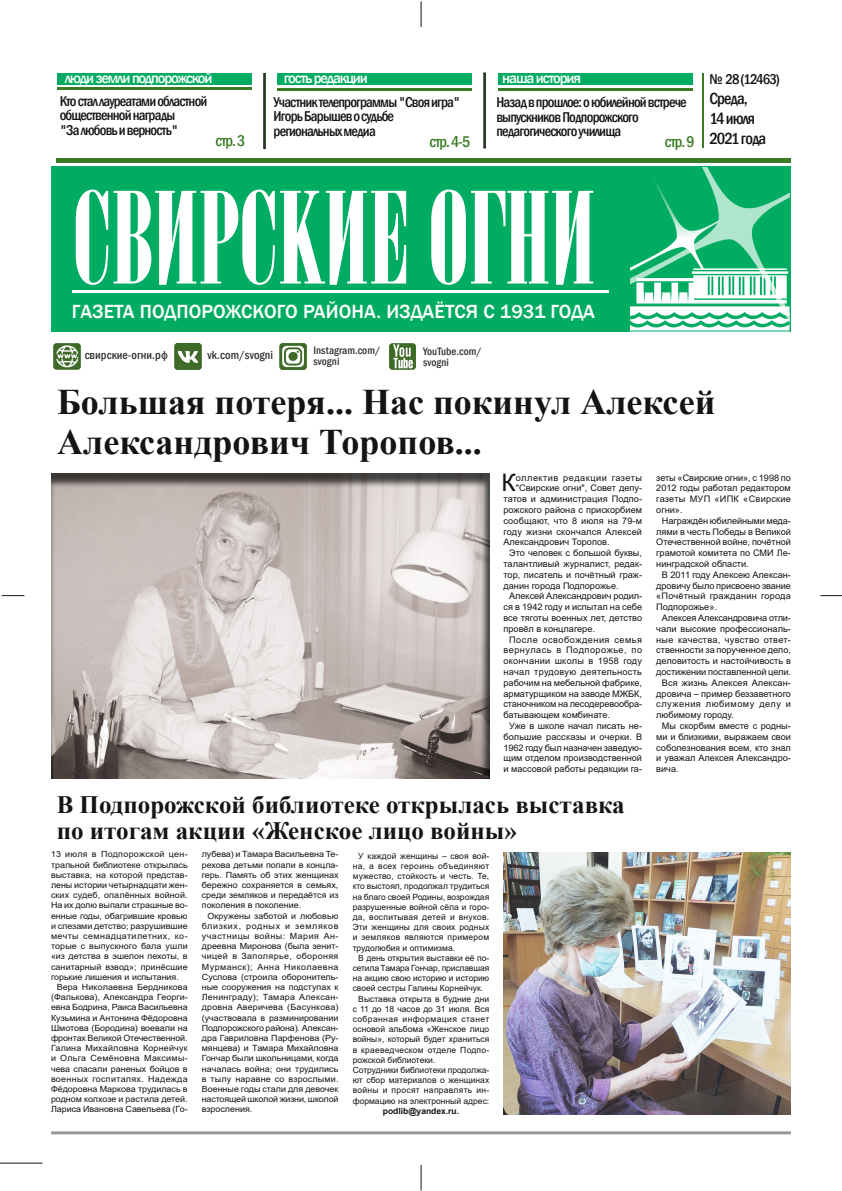
<style>
.page{position:relative;width:842px;height:1191px;background:#fff}
.page>*{position:absolute;margin:0;border:0;box-sizing:border-box;transform-origin:0 0}
.t1{font:159px "Arsis";letter-spacing:-.01em;color:#fff}
.Основной_заголовок{font:700 36px/40px "Times New Roman";color:#131413}
.Основной_заголовок-2{font:700 25px/26px "Times New Roman";color:#131413}
.Основной_текст{font:24.1px "Arial";color:#131413}
.t2{font:500 19.6px "Franklin Gothic";letter-spacing:.005em;color:#fff}
.t3{font:500 condensed 16.6px "Franklin Gothic";letter-spacing:-.055em;color:#131413}
.t4{font:500 condensed 16px "Franklin Gothic";letter-spacing:-.045em;color:#3a7c25}
.t5{font:500 condensed 14.6px/14.6px "Franklin Gothic";letter-spacing:-.055em;color:#131413}
.t6{font:500 14.6px "Franklin Gothic";letter-spacing:-.075em;color:#fff}
.t7{font:500 condensed 12px "Franklin Gothic";letter-spacing:.005em;color:#313130}
.t8{font:500 condensed 11px/11px "Franklin Gothic";letter-spacing:.005em;color:#313130}
.Основной_текст-2{font:9px/10.8px "Arial";color:#131413;text-align:justify}
.Основной_текст-3{font:9px "Arial";letter-spacing:.055em;color:#131413}
.Основной_текст-4{font:8.5px/10.2px "Arial";color:#131413;text-align:justify}
.Основной_текст-5{font:8.5px/10.2px "Arial";color:#131413;text-align:justify;scale:1.05 1}
.s1{font-weight:700}
</style>
<div class="page">
<hr style="left:0;top:1162px;width:42px;height:1px;background:#131413">
<svg style="left:421px;top:1165px;width:1px;height:25px"></svg>
<svg style="left:421px;top:1px;width:1px;height:26px"></svg>
<svg style="left:820px;top:595px;width:22px;height:1px"></svg>
<svg style="left:2px;top:595px;width:22px;height:1px"></svg>
<hr style="left:51px;top:1131px;width:740px;height:3px;background:#999">
<hr style="left:57px;top:159px;width:734px;height:4px;background:#3a7c25">
<div style="left:57px;top:73px;width:194px;height:11px;background:#00ac62"></div>
<div style="left:277px;top:73px;width:195px;height:11px;background:#00ac62"></div>
<div style="left:498px;top:73px;width:195px;height:11px;background:#00ac62"></div>
<div style="left:263px;top:73px;width:3px;height:76px;background:#3a7c25;border:1px solid #131413"></div>
<div style="left:483px;top:72px;width:3px;height:76px;background:#3a7c25;border:1px solid #131413"></div>
<hr style="left:702px;top:73px;width:2px;height:75px;background:#3a7c25">
<hr style="left:57px;top:87px;width:195px;height:2px;background:#3a7c25">
<hr style="left:277px;top:88px;width:195px;height:2px;background:#3a7c25">
<hr style="left:498px;top:88px;width:195px;height:2px;background:#3a7c25">
<div style="left:51px;top:166px;width:740px;height:165px;background:#00ac62"></div>
<hr style="left:72px;top:290px;width:537px;height:3px;background:#fff">
<img style="left:630px;top:167px;width:159px;height:163px">
<img style="left:53px;top:343px;width:27px;height:27px">
<img style="left:175px;top:343px;width:27px;height:27px">
<img style="left:280px;top:343px;width:27px;height:27px">
<img style="left:389px;top:343px;width:27px;height:27px">
<div style="left:51px;top:474px;width:440px;height:306px;background:#131413;opacity:.75"></div>
<img style="left:503px;top:853px;width:288px;height:261px">
<p class="t6" style="left:65px;top:69px;width:149px">люди земли подпорожской</p>
<p class="t6" style="left:284px;top:69px;width:85px">гость редакции</p>
<p class="t6" style="left:502px;top:69px;width:80px">наша история</p>
<p class="t5" style="left:60px;top:94px;width:149px">Кто стал лауреатами областной</p>
<p class="t5" style="left:60px;top:108px;width:117px">общественной награды</p>
<p class="t5" style="left:60px;top:123px;width:120px">"За любовь и верность"</p>
<p class="t4" style="left:215px;top:130px;width:31px">стр. 3</p>
<p class="t5" style="left:274px;top:94px;width:188px">Участник телепрограммы "Своя игра"<br>Игорь Барышев о судьбе</p>
<p class="t5" style="left:274px;top:123px;width:104px">региональных медиа</p>
<p class="t4" style="left:429px;top:131px;width:42px">стр. 4-5</p>
<p class="t5" style="left:496px;top:95px;width:192px">Назад в прошлое: о юбилейной встрече выпускников Подпорожского</p>
<p class="t5" style="left:496px;top:124px;width:126px">педагогического училища</p>
<p class="t4" style="left:665px;top:131px;width:31px">стр. 9</p>
<p class="t1" style="left:72px;top:150px;width:525px">СВИРСКИЕ ОГНИ</p>
<p class="t2" style="left:72px;top:300px;width:525px">ГАЗЕТА ПОДПОРОЖСКОГО РАЙОНА. ИЗДАЁТСЯ С 1931 ГОДА</p>
<p class="t7" style="left:85px;top:347px;width:85px">свирские-огни.рф</p>
<p class="t7" style="left:208px;top:347px;width:67px">vk.com/svogni</p>
<p class="t8" style="left:313px;top:345px;width:68px">Instagram.com/ svogni</p>
<p class="t8" style="left:423px;top:346px;width:60px">YouTube.com/</p>
<p class="t8" style="left:423px;top:357px;width:27px">svogni</p>
<p class="t5" style="left:709px;top:72px;width:72px">№ 28 (12463)</p>
<p class="t3" style="left:709px;top:87px;width:40px">Среда,</p>
<p class="t3" style="left:709px;top:107px;width:47px">14 июля</p>
<p class="t3" style="left:709px;top:127px;width:58px">2021 года</p>
<p class="Основной_заголовок" style="left:57px;top:380px;width:660px">Большая потеря... Нас покинул Алексей<br>Александрович Торопов...</p>
<p class="Основной_текст" style="left:502px;top:466px;width:16px">К</p>
<p class="Основной_текст-3" style="left:516px;top:471px;width:128px">оллектив редакции газеты</p>
<p class="Основной_текст-2" style="left:516px;top:483px;width:128px">"Свирские огни", Совет депу-</p>
<p class="Основной_текст-2" style="left:503px;top:493px;width:140px">татов и администрация Подпо-</p>
<p class="Основной_текст-2" style="left:503px;top:504px;width:140px">рожского района с прискорбием</p>
<p class="Основной_текст-2" style="left:503px;top:515px;width:140px">сообщают, что 8 июля на 79-м</p>
<p class="Основной_текст-2" style="left:503px;top:526px;width:140px">году жизни скончался Алексей</p>
<p class="Основной_текст-2" style="left:503px;top:537px;width:108px">Александрович Торопов.</p>
<p class="Основной_текст-2" style="left:503px;top:547px;width:140px;text-indent:6px">Это человек с большой буквы, талантливый журналист, редак&shy;тор, писатель и почётный граж&shy;данин города Подпорожье.</p>
<p class="Основной_текст-2" style="left:503px;top:591px;width:140px;text-indent:6px">Алексей Александрович родил&shy;ся в 1942 году и испытал на себе все тяготы военных лет, детство провёл в концлагере.</p>
<p class="Основной_текст-2" style="left:503px;top:634px;width:140px;text-indent:6px">После освобождения семья вернулась в Подпорожье, по окончании школы в 1958 году начал трудовую деятельность рабочим на мебельной фабрике, арматурщиком на заводе МЖБК, станочником на лесодеревообра&shy;батывающем комбинате.</p>
<p class="Основной_текст-2" style="left:503px;top:720px;width:140px;text-indent:6px">Уже в школе начал писать не&shy;большие рассказы и очерки. В 1962 году был назначен заведую&shy;щим отделом производственной и массовой работы редакции га-</p>
<p class="Основной_заголовок-2" style="left:57px;top:790px;width:569px">В Подпорожской библиотеке открылась выставка по итогам акции «Женское лицо войны»</p>
<p class="Основной_текст-5" style="left:202px;top:849px;width:132px">лубева) и Тамара Васильевна Те&shy;рехова детьми попали в концла&shy;герь. Память об этих женщинах бережно сохраняется в семьях, среди земляков и передаётся из поколения в поколение.</p>
<p class="Основной_текст-5" style="left:202px;top:910px;width:132px;text-indent:6px">Окружены заботой и любовью близких, родных и земляков участницы войны: Мария Ан&shy;дреевна Миронова (была зенит&shy;чицей в Заполярье, обороняя Мурманск); Анна Николаевна Суслова (строила оборонитель&shy;ные сооружения на подступах к Ленинграду); Тамара Алексан&shy;дровна Аверичева (Басункова) (участвовала в разминировании Подпорожского района). Алексан&shy;дра Гавриловна Парфенова (Ру&shy;мянцева) и Тамара Михайловна Гончар были школьницами, когда началась война; они трудились в тылу наравне со взрослыми.<br>Военные годы стали для девочек настоящей школой жизни, школой взросления.</p>
<p class="Основной_текст-4" style="left:51px;top:849px;width:138px">13 июля в Подпорожской цен&shy;тральной библиотеке открылась выставка, на которой представ&shy;лены истории четырнадцати жен&shy;ских судеб, опалённых войной.<br>На их долю выпали страшные во&shy;енные годы, обагрившие кровью и слезами детство; разрушившие мечты семнадцатилетних, ко&shy;торые с выпускного бала ушли «из детства в эшелон пехоты, в санитарный взвод»; принёсшие горькие лишения и испытания.</p>
<p class="Основной_текст-5" style="left:51px;top:981px;width:132px;text-indent:6px">Вера Николаевна Бердникова (Фалькова), Александра Георги&shy;евна Бодрина, Раиса Васильевна Кузьмина и Антонина Фёдоровна Шмотова (Бородина) воевали на фронтах Великой Отечественной.<br>Галина Михайловна Корнейчук и Ольга Семёновна Максимы&shy;чева спасали раненых бойцов в военных госпиталях. Надежда Фёдоровна Маркова трудилась в родном колхозе и растила детей.<br>Лариса Ивановна Савельева (Го-</p>
<p class="Основной_текст-4" style="left:353px;top:850px;width:138px;text-indent:6px">У каждой женщины – своя вой&shy;на, а всех героинь объединяют мужество, стойкость и честь. Те, кто выстоял, продолжал трудиться на благо своей Родины, возрождая разрушенные войной сёла и горо&shy;да, воспитывая детей и внуков.<br>Эти женщины для своих родных и земляков являются примером трудолюбия и оптимизма.</p>
<p class="Основной_текст-4" style="left:353px;top:952px;width:138px;text-indent:6px">В день открытия выставки её по&shy;сетила Тамара Гончар, приславшая на акцию свою историю и историю своей сестры Галины Корнейчук.</p>
<p class="Основной_текст-4" style="left:353px;top:993px;width:138px;text-indent:6px">Выставка открыта в будние дни с 11 до 18 часов до 31 июля. Вся собранная информация станет основой альбома «Женское лицо войны», который будет храниться в краеведческом отделе Подпо&shy;рожской библиотеки.</p>
<p class="Основной_текст-4" style="left:353px;top:1064px;width:138px;text-align:center">Сотрудники библиотеки продолжа&shy;ют сбор материалов о женщинах войны и просят направлять ин&shy;формацию на электронный адрес: <span class="s1">podlib@yandex.ru.</span></p>
<p class="Основной_текст-2" style="left:656px;top:472px;width:136px">зеты «Свирские огни», с 1998 по 2012 годы работал редактором газеты МУП «ИПК «Свирские огни».</p>
<p class="Основной_текст-2" style="left:656px;top:515px;width:136px;text-indent:6px">Награждён юбилейными меда&shy;лями в честь Победы в Великой Отечественной войне, почётной грамотой комитета по СМИ Ле&shy;нинградской области.</p>
<p class="Основной_текст-2" style="left:656px;top:569px;width:136px;text-indent:6px">В 2011 году Алексею Алексан&shy;дровичу было присвоено звание «Почётный гражданин города Подпорожье».</p>
<p class="Основной_текст-2" style="left:656px;top:612px;width:136px;text-indent:6px">Алексея Александровича отли&shy;чали высокие профессиональ&shy;ные качества, чувство ответ&shy;ственности за порученное дело, деловитость и настойчивость в достижении поставленной цели.</p>
<p class="Основной_текст-2" style="left:656px;top:677px;width:136px;text-indent:6px">Вся жизнь Алексея Алексан&shy;дровича – пример беззаветного служения любимому делу и любимому городу.</p>
<p class="Основной_текст-2" style="left:656px;top:720px;width:136px;text-indent:6px">Мы скорбим вместе с родны&shy;ми и близкими, выражаем свои соболезнования всем, кто знал и уважал Алексея Александро&shy;вича.</p>
</div>
